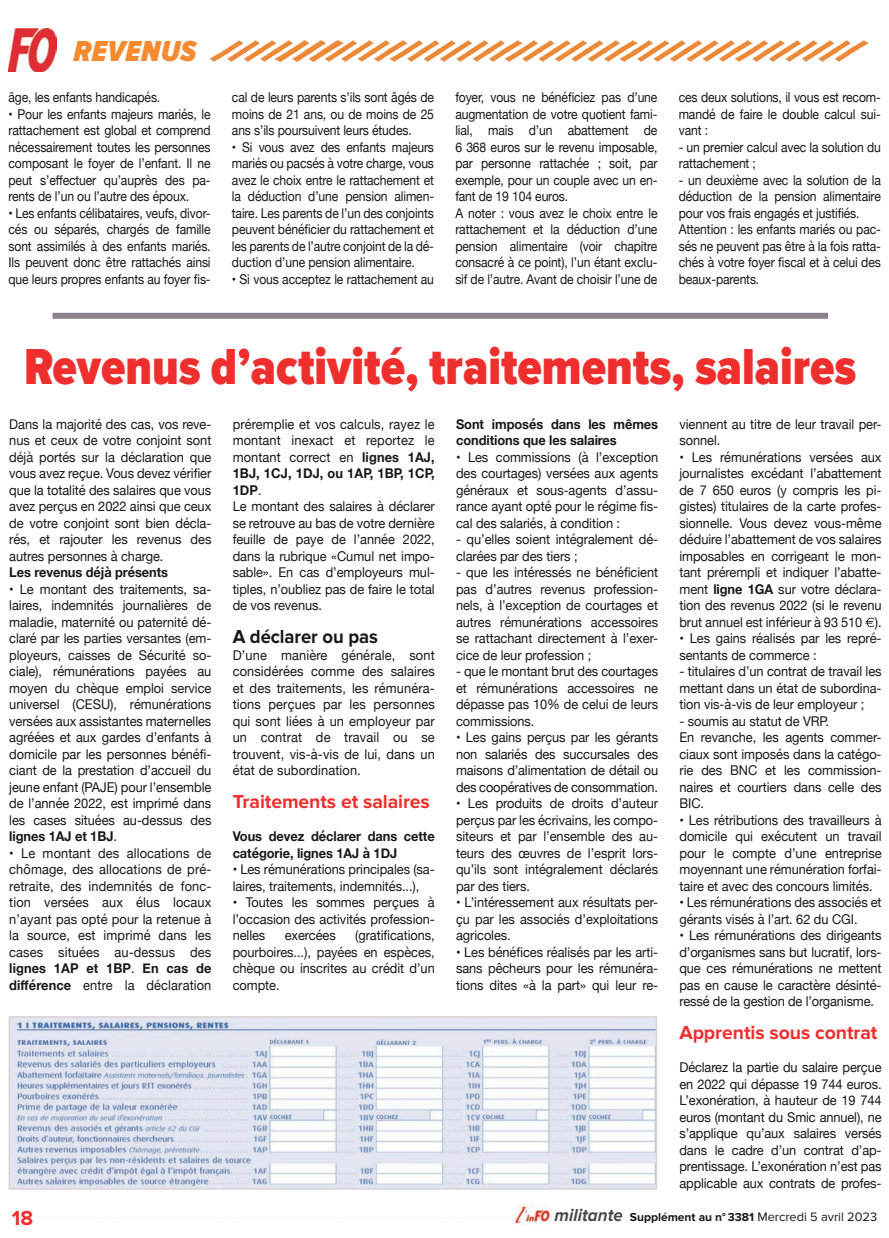
<style>
.page{position:relative;width:889px;height:1238px;background:#fff}
.page>*{position:absolute;margin:0;border:0;box-sizing:border-box;transform-origin:0 0}
.t1{font:900 52.5px "Proxima Nova Cond";color:#ee2f2e;scale:.95 1}
.t2{font:italic 900 30px "Proxima Nova Cond";letter-spacing:.015em;color:#f58a2f}
.t3{font:700 21px "Proxima Nova";color:#ee2f2e}
.t4{font:700 19.5px "Proxima Nova";letter-spacing:-.005em;color:#ee2f2e}
.t5{font:700 19.5px "Proxima Nova";letter-spacing:-.005em;color:#1b1617;scale:.95 1}
.t6{font:13.5px/16.5px "Helvetica Neue";letter-spacing:-.005em;color:#1b1617;text-align:justify;scale:.95 1}
.t7{font:13.5px/16.5px "Helvetica Neue";letter-spacing:-.005em;color:#1b1617;text-align:justify;scale:.9 1}
.t8{font:700 13.5px/16.5px "Helvetica Neue";letter-spacing:-.005em;color:#1b1617;scale:.95 1}
.t9{font:700 12px "Proxima Nova";color:#1b1617}
.s1{font-weight:700}
.s2{font-family:"Stone Informal Std";font-weight:500;color:#fff}
.s3{font-style:italic;font-size:18px;color:#4d4647}
.s4{font-weight:400;font-size:12.75px}
</style>
<div class="page">
<img style="left:9px;top:29px;width:47px;height:43px">
<svg style="left:37px;top:1217px;width:471px;height:1px"></svg>
<img style="left:515px;top:1205px;width:36px;height:20px">
<svg style="left:865px;top:618px;width:9px;height:9px"></svg>
<img style="left:12px;top:1019px;width:642px;height:168px">
<div style="left:9px;top:1016px;width:648px;height:174px;border:2px solid #dbd4d5"></div>
<div style="left:52px;top:313px;width:776px;height:6px;background:#8b838b"></div>
<img style="left:752px;top:41px;width:116px;height:21px">
<img style="left:638px;top:41px;width:114px;height:21px">
<img style="left:522px;top:41px;width:116px;height:21px">
<img style="left:408px;top:41px;width:114px;height:21px">
<img style="left:343px;top:41px;width:65px;height:21px">
<img style="left:210px;top:41px;width:133px;height:21px">
<h2 class="t2" style="left:73px;top:37px;width:124px">REVENUS</h2>
<p class="t7" style="left:9px;top:89px;width:170px">âge, les enfants handicapés.</p>
<p class="t7" style="left:9px;top:106px;width:226px">• Pour les enfants majeurs mariés, le rattachement est global et comprend nécessairement toutes les personnes composant le foyer de l’enfant. Il ne peut s’effectuer qu’auprès des pa&shy;rents de l’un ou l’autre des époux.</p>
<p class="t7" style="left:9px;top:205px;width:226px">• Les enfants célibataires, veufs, divor&shy;cés ou séparés, chargés de famille sont assimilés à des enfants mariés.<br>Ils peuvent donc être rattachés ainsi que leurs propres enfants au foyer fis-</p>
<p class="t7" style="left:232px;top:89px;width:226px">cal de leurs parents s’ils sont âgés de moins de 21 ans, ou de moins de 25 ans s’ils poursuivent leurs études.</p>
<p class="t7" style="left:232px;top:139px;width:226px">• Si vous avez des enfants majeurs mariés ou pacsés à votre charge, vous avez le choix entre le rattachement et la déduction d’une pension alimen&shy;taire. Les parents de l’un des conjoints peuvent bénéficier du rattachement et les parents de l’autre conjoint de la dé&shy;duction d’une pension alimentaire.</p>
<p class="t7" style="left:232px;top:271px;width:226px">• Si vous acceptez le rattachement au</p>
<p class="t7" style="left:455px;top:89px;width:226px;text-align:left">foyer, vous ne bénéficiez pas d’une augmentation de votre quotient fami&shy;lial, mais d’un abattement de 6 368 euros sur le revenu imposable, par personne rattachée ; soit, par exemple, pour un couple avec un en&shy;fant de 19 104 euros.<br>A noter : vous avez le choix entre le rattachement et la déduction d’une pension alimentaire (voir chapitre consacré à ce point), l’un étant exclu&shy;sif de l’autre. Avant de choisir l’une de</p>
<p class="t7" style="left:679px;top:89px;width:226px">ces deux solutions, il vous est recom&shy;mandé de faire le double calcul sui&shy;vant :</p>
<p class="t7" style="left:679px;top:139px;width:226px">- un premier calcul avec la solution du rattachement ;</p>
<p class="t7" style="left:679px;top:172px;width:226px;text-align:left">- un deuxième avec la solution de la déduction de la pension alimentaire pour vos frais engagés et justifiés.<br>Attention : les enfants mariés ou pac&shy;sés ne peuvent pas être à la fois ratta&shy;chés à votre foyer fiscal et à celui des beaux-parents.</p>
<h1 class="t1" style="left:24px;top:343px;width:877px">Revenus d’activité, traitements, salaires</h1>
<p class="t6" style="left:9px;top:416px;width:214px">Dans la majorité des cas, vos reve&shy;nus et ceux de votre conjoint sont déjà portés sur la déclaration que vous avez reçue. Vous devez vérifier que la totalité des salaires que vous avez perçus en 2022 ainsi que ceux de votre conjoint sont bien décla&shy;rés, et rajouter les revenus des autres personnes à charge.</p>
<p class="t8" style="left:9px;top:564px;width:169px">Les revenus déjà présents</p>
<p class="t6" style="left:9px;top:581px;width:214px">• Le montant des traitements, sa&shy;laires, indemnités journalières de maladie, maternité ou paternité dé&shy;claré par les parties versantes (em&shy;ployeurs, caisses de Sécurité so&shy;ciale), rémunérations payées au moyen du chèque emploi service universel (CESU), rémunérations versées aux assistantes maternelles agréées et aux gardes d’enfants à domicile par les personnes bénéfi&shy;ciant de la prestation d’accueil du jeune enfant (PAJE) pour l’ensemble de l’année 2022, est imprimé dans les cases situées au-dessus des <span class="s1">lignes 1AJ et 1BJ</span>.</p>
<p class="t6" style="left:9px;top:845px;width:214px">• Le montant des allocations de chômage, des allocations de pré&shy;retraite, des indemnités de fonc&shy;tion versées aux élus locaux n’ayant pas opté pour la retenue à la source, est imprimé dans les cases situées au-dessus des <span class="s1">lignes 1AP et 1BP</span>. <span class="s1">En cas de différence</span> entre la déclaration</p>
<p class="t8" style="left:456px;top:416px;width:214px">Sont imposés dans les mêmes conditions que les salaires</p>
<p class="t6" style="left:456px;top:449px;width:214px">• Les commissions (à l’exception des courtages) versées aux agents généraux et sous-agents d’assu&shy;rance ayant opté pour le régime fis&shy;cal des salariés, à condition :</p>
<p class="t6" style="left:456px;top:531px;width:214px">- qu’elles soient intégralement dé&shy;clarées par des tiers ;</p>
<p class="t6" style="left:456px;top:564px;width:214px">- que les intéressés ne bénéficient pas d’autres revenus profession&shy;nels, à l’exception de courtages et autres rémunérations accessoires se rattachant directement à l’exer&shy;cice de leur profession ;</p>
<p class="t6" style="left:456px;top:663px;width:214px">- que le montant brut des courtages et rémunérations accessoires ne dépasse pas 10% de celui de leurs commissions.</p>
<p class="t6" style="left:456px;top:729px;width:214px">• Les gains perçus par les gérants non salariés des succursales des maisons d’alimentation de détail ou des coopératives de consommation.</p>
<p class="t6" style="left:456px;top:795px;width:214px">• Les produits de droits d’auteur perçus par les écrivains, les compo&shy;siteurs et par l’ensemble des au&shy;teurs des œuvres de l’esprit lors&shy;qu’ils sont intégralement déclarés par des tiers.</p>
<p class="t6" style="left:456px;top:894px;width:214px">• L’intéressement aux résultats per&shy;çu par les associés d’exploitations agricoles.</p>
<p class="t6" style="left:456px;top:944px;width:214px">• Les bénéfices réalisés par les arti&shy;sans pêcheurs pour les rémunéra&shy;tions dites «à la part» qui leur re-</p>
<p class="t6" style="left:233px;top:416px;width:214px;text-align:left">préremplie et vos calculs, rayez le montant inexact et reportez le montant correct en <span class="s1">lignes 1AJ,<br>1BJ, 1CJ, 1DJ, ou 1AP, 1BP, 1CP,<br>1DP</span>.<br>Le montant des salaires à déclarer se retrouve au bas de votre dernière feuille de paye de l’année 2022, dans la rubrique «Cumul net impo&shy;sable». En cas d’employeurs mul&shy;tiples, n’oubliez pas de faire le total de vos revenus.</p>
<h3 class="t5" style="left:233px;top:628px;width:154px">A déclarer ou pas</h3>
<p class="t6" style="left:233px;top:647px;width:214px">D’une manière générale, sont considérées comme des salaires et des traitements, les rémunéra&shy;tions perçues par les personnes qui sont liées à un employeur par un contrat de travail ou se trouvent, vis-à-vis de lui, dans un état de subordination.</p>
<h3 class="t4" style="left:233px;top:793px;width:199px">Traitements et salaires</h3>
<p class="t8" style="left:233px;top:828px;width:214px">Vous devez déclarer dans cette catégorie, lignes 1AJ à 1DJ</p>
<p class="t6" style="left:233px;top:861px;width:214px">• Les rémunérations principales (sa&shy;laires, traitements, indemnités...),</p>
<p class="t6" style="left:233px;top:894px;width:214px">• Toutes les sommes perçues à l’occasion des activités profession&shy;nelles</p>
<p class="t6" style="left:679px;top:416px;width:214px">viennent au titre de leur travail per&shy;sonnel.</p>
<p class="t6" style="left:679px;top:449px;width:214px">• Les rémunérations versées aux journalistes excédant l’abattement de 7 650 euros (y compris les pi&shy;gistes) titulaires de la carte profes&shy;sionnelle. Vous devez vous-même déduire l’abattement de vos salaires imposables en corrigeant le mon&shy;tant prérempli et indiquer l’abatte&shy;ment <span class="s1">ligne 1GA</span> sur votre déclara&shy;tion des revenus 2022 (si le revenu brut annuel est inférieur à 93 510 ).</p>
<p class="t6" style="left:679px;top:630px;width:214px">• Les gains réalisés par les repré&shy;sentants de commerce :</p>
<p class="t6" style="left:679px;top:663px;width:214px">- titulaires d’un contrat de travail les mettant dans un état de subordina&shy;tion vis-à-vis de leur employeur ;</p>
<p class="t6" style="left:679px;top:713px;width:214px;text-align:left">- soumis au statut de VRP.<br>En revanche, les agents commer&shy;ciaux sont imposés dans la catégo&shy;rie des BNC et les commission&shy;naires et courtiers dans celle des<br>BIC.</p>
<p class="t6" style="left:679px;top:812px;width:214px">• Les rétributions des travailleurs à domicile qui exécutent un travail pour le compte d’une entreprise moyennant une rémunération forfai&shy;taire et avec des concours limités.</p>
<p class="t6" style="left:679px;top:894px;width:214px">• Les rémunérations des associés et gérants visés à l’art. 62 du CGI.</p>
<p class="t6" style="left:679px;top:927px;width:214px">• Les rémunérations des dirigeants d’organismes sans but lucratif, lors&shy;que ces rémunérations ne mettent pas en cause le caractère désinté&shy;ressé de la gestion de l’organisme.</p>
<h3 class="t4" style="left:679px;top:1024px;width:200px">Apprentis sous contrat</h3>
<p class="t6" style="left:679px;top:1059px;width:214px">Déclarez la partie du salaire perçue en 2022 qui dépasse 19 744 euros.<br>L’exonération, à hauteur de 19 744 euros (montant du Smic annuel), ne s’applique qu’aux salaires versés dans le cadre d’un contrat d’ap&shy;prentissage. L’exonération n’est pas applicable aux contrats de profes-</p>
<p class="t6" style="left:285px;top:927px;width:55px">exercées</p>
<p class="t6" style="left:233px;top:927px;width:214px;text-indent:122px">(gratifications, pourboires...), payées en espèces, chèque ou inscrites au crédit d’un compte.</p>
<h3 class="t3" style="left:12px;top:1208px;width:23px">18</h3>
<p class="t9" style="left:551px;top:1211px;width:331px"><span class="s2">l</span><span class="s3">militante</span> Supplément au n° 3381 <span class="s4">Mercredi 5 avril 2023</span><span class="s2">l</span></p>
</div>
